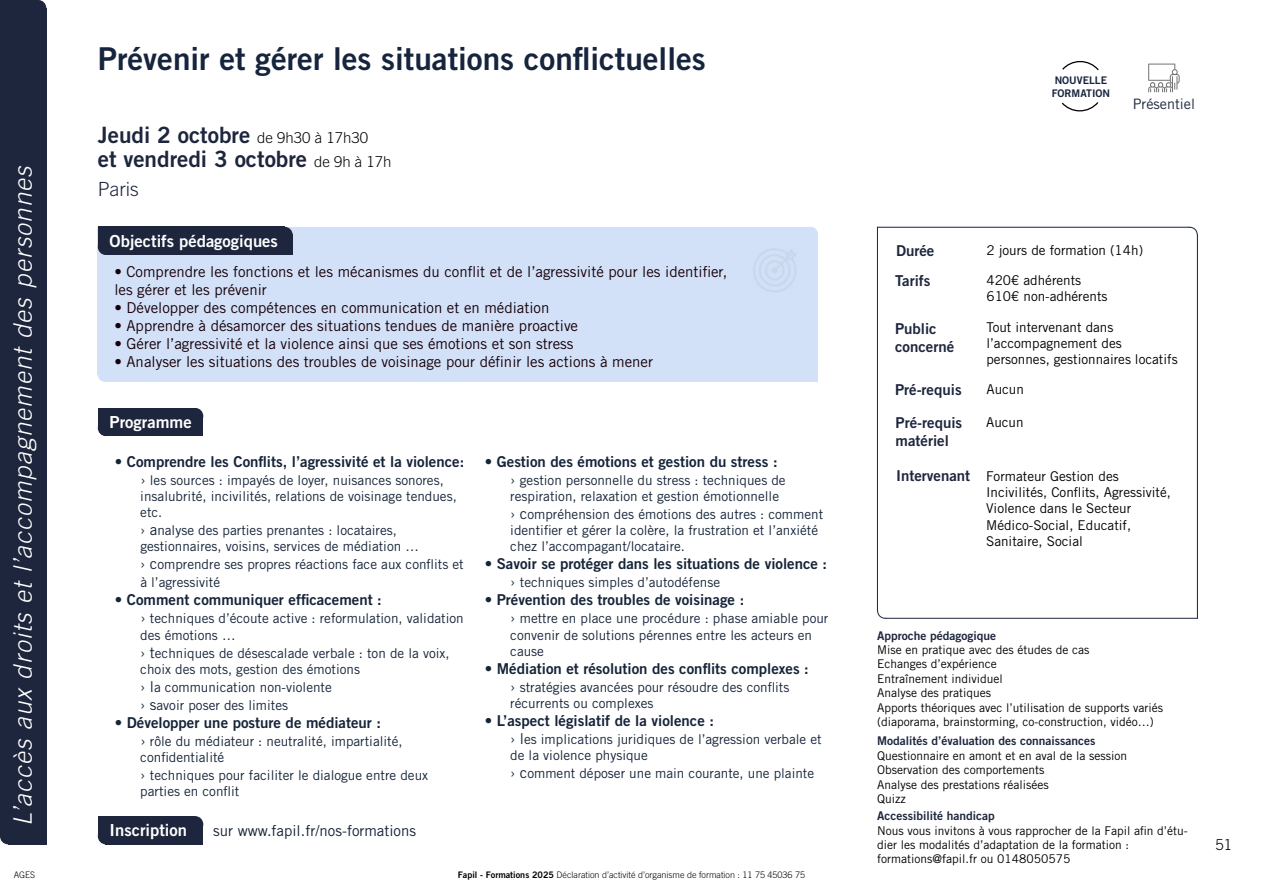
<style>
.page{position:relative;width:1263px;height:893px;background:#fff}
.page>*{position:absolute;margin:0;border:0;box-sizing:border-box;transform-origin:0 0}
.t1{font:31.5px "Trade Gothic LT Std Bd 2";color:#17243d}
.t2{font:italic 300 25.5px "Trade Gothic LT Std";color:#fff}
.t3{font:22.5px/24px "Trade Gothic LT Std Bd 2";color:#1e263d}
.t4{font:300 19.5px "Trade Gothic LT Std";color:#1e263d}
.t5{font:16.65px "Trade Gothic LT Std Bd 2";color:#fff}
.t6{font:15px/18px "Trade Gothic LT Std";color:#170008}
.t7{font:15px "Trade Gothic LT Std Bd 2";color:#162439}
.t8{font:15px/18px "Trade Gothic LT Std Bd 2";color:#1e263d}
.t9{font:15px "Trade Gothic LT Std";color:#152236}
.t10{font:300 15px "Trade Gothic LT Std";color:#000}
.t11{font:14.4px "Trade Gothic LT Std";color:#1c263c}
.t12{font:13.5px/16.2px "Trade Gothic LT Std";color:#162439}
.t13{font:13.5px/16.2px "Trade Gothic LT Std";color:#000}
.t14{font:12px/14.4px "Trade Gothic LT Std";color:#000}
.t15{font:12px "Trade Gothic LT Std Bd 2";color:#1e263d}
.t16{font:10.5px/12.6px "Trade Gothic LT Std Bd 2";color:#17243d}
.t17{font:300 9px "Trade Gothic LT Std";color:#000}
.t18{font:300 9px "Trade Gothic LT Std";color:#020304}
.s1{font-family:"Trade Gothic LT Std";font-weight:300;font-size:15px;color:#050505}
.s2{font-size:15px}
.s3{font-family:"Trade Gothic LT Std Bd 2";font-weight:400}
.s4{font-family:"Trade Gothic LT Std Bd 2";font-size:15px;color:#1e263d}
</style>
<div class="page">
<div style="left:8px;top:8px;width:38px;height:836px;background:#1e263d"></div>
<div style="left:0;top:0;width:39px;height:836px;background:#1e263d"></div>
<div style="left:0;top:828px;width:16px;height:16px;background:#1e263d;border-radius:50%"></div>
<div style="left:31px;top:0;width:15px;height:16px;background:#1e263d;border-radius:50%"></div>
<div style="left:98px;top:368px;width:13px;height:14px;background:#d2e1f7;border-radius:50%"></div>
<div style="left:804px;top:227px;width:14px;height:14px;background:#d2e1f7;border-radius:50%"></div>
<div style="left:98px;top:227px;width:713px;height:148px;background:#d2e1f7"></div>
<div style="left:105px;top:234px;width:713px;height:148px;background:#d2e1f7"></div>
<div style="left:277px;top:227px;width:16px;height:16px;background:#1e263d;border-radius:50%"></div>
<div style="left:106px;top:235px;width:187px;height:20px;background:#1e263d"></div>
<div style="left:98px;top:239px;width:16px;height:16px;background:#1e263d;border-radius:50%"></div>
<div style="left:98px;top:227px;width:187px;height:20px;background:#1e263d"></div>
<div style="left:106px;top:416px;width:97px;height:20px;background:#1e263d"></div>
<div style="left:188px;top:408px;width:15px;height:16px;background:#1e263d;border-radius:50%"></div>
<div style="left:98px;top:420px;width:16px;height:16px;background:#1e263d;border-radius:50%"></div>
<div style="left:98px;top:408px;width:97px;height:20px;background:#1e263d"></div>
<div style="left:106px;top:824px;width:97px;height:20px;background:#1e263d"></div>
<div style="left:188px;top:816px;width:15px;height:16px;background:#1e263d;border-radius:50%"></div>
<div style="left:98px;top:828px;width:16px;height:16px;background:#1e263d;border-radius:50%"></div>
<div style="left:98px;top:816px;width:97px;height:20px;background:#1e263d"></div>
<hr style="left:877px;top:227px;width:312px;height:1px;background:#13213b">
<hr style="left:1197px;top:235px;width:1px;height:384px;background:#13213b">
<svg style="left:1188px;top:226px;width:10px;height:11px"></svg>
<hr style="left:885px;top:618px;width:313px;height:1px;background:#1c263c">
<hr style="left:877px;top:227px;width:1px;height:383px;background:#1c263c">
<svg style="left:877px;top:610px;width:10px;height:9px"></svg>
<svg style="left:1148px;top:64px;width:32px;height:28px"></svg>
<svg style="left:1062px;top:60px;width:37px;height:11px"></svg>
<svg style="left:1062px;top:102px;width:37px;height:10px"></svg>
<h2 class="t2" style="left:8px;top:826px;width:662px;rotate:-90deg">L’accès aux droits et l’accompagnement des personnes</h2>
<p class="t18" style="left:14px;top:869px;width:23px">AGES</p>
<h1 class="t1" style="left:98px;top:39px;width:610px">Prévenir et gérer les situations conflictuelles</h1>
<h3 class="t3" style="left:98px;top:123px;width:295px">Jeudi 2 octobre <span class="s1">de 9h30 à 17h30 </span>et vendredi 3 octobre <span class="s1">de 9h à 17h</span></h3>
<h3 class="t4" style="left:98px;top:178px;width:43px">Paris</h3>
<p class="t5" style="left:110px;top:230px;width:170px">Objectifs pédagogiques</p>
<p class="t6" style="left:114px;top:262px;width:614px">• Comprendre les fonctions et les mécanismes du conflit et de l’agressivité pour les identifier, les gérer et les prévenir</p>
<p class="t6" style="left:114px;top:298px;width:436px">• Développer des compétences en communication et en médiation</p>
<p class="t6" style="left:114px;top:316px;width:465px">• Apprendre à désamorcer des situations tendues de manière proactive</p>
<p class="t6" style="left:114px;top:334px;width:461px">• Gérer l’agressivité et la violence ainsi que ses émotions et son stress</p>
<p class="t6" style="left:114px;top:352px;width:540px">• Analyser les situations des troubles de voisinage pour définir les actions à mener</p>
<p class="t5" style="left:110px;top:412px;width:84px">Programme</p>
<p class="t7" style="left:115px;top:452px;width:351px">• Comprendre les Conflits, l’agressivité et la violence:</p>
<p class="t12" style="left:140px;top:472px;width:318px"><span class="s2">›</span> les sources : impayés de loyer, nuisances sonores, insalubrité, incivilités, relations de voisinage tendues, etc.</p>
<p class="t12" style="left:140px;top:522px;width:280px"><span class="s2">› a</span>nalyse des parties prenantes : locataires, gestionnaires, voisins, services de médiation …</p>
<p class="t12" style="left:140px;top:555px;width:325px;line-height:18px"><span class="s2">› c</span>omprendre ses propres réactions face aux conflits et à l’agressivité</p>
<p class="t7" style="left:115px;top:591px;width:269px">• Comment communiquer efficacement :</p>
<p class="t12" style="left:140px;top:610px;width:325px"><span class="s2">›</span> techniques d’écoute active : reformulation, validation des émotions …</p>
<p class="t12" style="left:140px;top:644px;width:311px"><span class="s2">› t</span>echniques de désescalade verbale : ton de la voix, choix des mots, gestion des émotions</p>
<p class="t12" style="left:140px;top:678px;width:193px;line-height:18px"><span class="s2">› l</span>a communication non-violente <span class="s2">› s</span>avoir poser des limites</p>
<p class="t7" style="left:115px;top:713px;width:268px">• Développer une posture de médiateur :</p>
<p class="t12" style="left:140px;top:733px;width:264px"><span class="s2">›</span> rôle du médiateur : neutralité, impartialité, confidentialité</p>
<p class="t12" style="left:140px;top:767px;width:289px"><span class="s2">›</span> techniques pour faciliter le dialogue entre deux parties en conflit</p>
<p class="t5" style="left:110px;top:820px;width:79px">Inscription</p>
<p class="t9" style="left:213px;top:821px;width:204px">sur www.fapil.fr/nos-formations</p>
<p class="t7" style="left:485px;top:452px;width:294px">• Gestion des émotions et gestion du stress :</p>
<p class="t12" style="left:510px;top:472px;width:277px"><span class="s2">›</span> gestion personnelle du stress : techniques de respiration, relaxation et gestion émotionnelle</p>
<p class="t12" style="left:510px;top:506px;width:314px"><span class="s2">› c</span>ompréhension des émotions des autres : comment identifier et gérer la colère, la frustration et l’anxiété chez l’accompagant/locataire.</p>
<p class="t7" style="left:485px;top:555px;width:344px">• Savoir se protéger dans les situations de violence :</p>
<p class="t12" style="left:510px;top:574px;width:211px"><span class="s2">›</span> techniques simples d’autodéfense</p>
<p class="t7" style="left:485px;top:591px;width:261px">• Prévention des troubles de voisinage :</p>
<p class="t12" style="left:510px;top:610px;width:320px"><span class="s2">›</span> mettre en place une procédure : phase amiable pour convenir de solutions pérennes entre les acteurs en cause</p>
<p class="t7" style="left:485px;top:659px;width:326px">• Médiation et résolution des conflits complexes :</p>
<p class="t12" style="left:510px;top:679px;width:281px"><span class="s2">›</span> stratégies avancées pour résoudre des conflits récurrents ou complexes</p>
<p class="t7" style="left:485px;top:711px;width:231px">• L’aspect législatif de la violence :</p>
<p class="t12" style="left:510px;top:731px;width:313px"><span class="s2">› l</span>es implications juridiques de l’agression verbale et de la violence physique</p>
<p class="t12" style="left:510px;top:765px;width:305px"><span class="s2">› c</span>omment déposer une main courante, une plainte</p>
<p class="t17" style="left:458px;top:869px;width:349px"><span class="s3">Fapil - Formations 2025</span> Déclaration d’activité d’organisme de formation : 11 75 45036 75</p>
<p class="t16" style="left:1052px;top:74px;width:60px">NOUVELLE<br>FORMATION</p>
<p class="t11" style="left:1133px;top:95px;width:64px">Présentiel</p>
<p class="t8" style="left:896px;top:242px;width:40px">Durée</p>
<p class="t13" style="left:986px;top:242px;width:158px">2 jours de formation (14h)</p>
<p class="t13" style="left:986px;top:272px;width:123px">420€ adhérents<br>610€ non-adhérents</p>
<p class="t13" style="left:986px;top:318px;width:193px">Tout intervenant dans l’accompagnement des personnes, gestionnaires locatifs</p>
<p class="t8" style="left:895px;top:272px;width:37px">Tarifs</p>
<p class="t8" style="left:895px;top:319px;width:61px">Public concerné</p>
<p class="t8" style="left:895px;top:381px;width:68px">Pré-requis</p>
<p class="t13" style="left:986px;top:381px;width:39px">Aucun</p>
<p class="t8" style="left:896px;top:413px;width:68px">Pré-requis matériel</p>
<p class="t13" style="left:986px;top:414px;width:39px">Aucun</p>
<p class="t13" style="left:986px;top:468px;width:186px;text-indent:-90px"><span class="s4">Intervenant</span> Formateur Gestion des<br>Incivilités, Conflits, Agressivité,<br>Violence dans le Secteur<br>Médico-Social, Educatif,<br>Sanitaire, Social</p>
<p class="t15" style="left:877px;top:628px;width:121px">Approche pédagogique</p>
<p class="t14" style="left:877px;top:642px;width:287px">Mise en pratique avec des études de cas<br>Echanges d’expérience<br>Entraînement individuel<br>Analyse des pratiques<br>Apports théoriques avec l’utilisation de supports variés (diaporama, brainstorming, co-construction, vidéo…)</p>
<p class="t15" style="left:877px;top:734px;width:220px">Modalités d’évaluation des connaissances</p>
<p class="t14" style="left:877px;top:748px;width:251px">Questionnaire en amont et en aval de la session<br>Observation des comportements<br>Analyse des prestations réalisées<br>Quizz</p>
<p class="t15" style="left:877px;top:808px;width:119px">Accessibilité handicap</p>
<p class="t14" style="left:877px;top:823px;width:312px">Nous vous invitons à vous rapprocher de la Fapil afin d’étu&shy;dier les modalités d’adaptation de la formation : formations@fapil.fr ou 0148050575</p>
<p class="t10" style="left:1215px;top:835px;width:18px">51</p>
</div>
